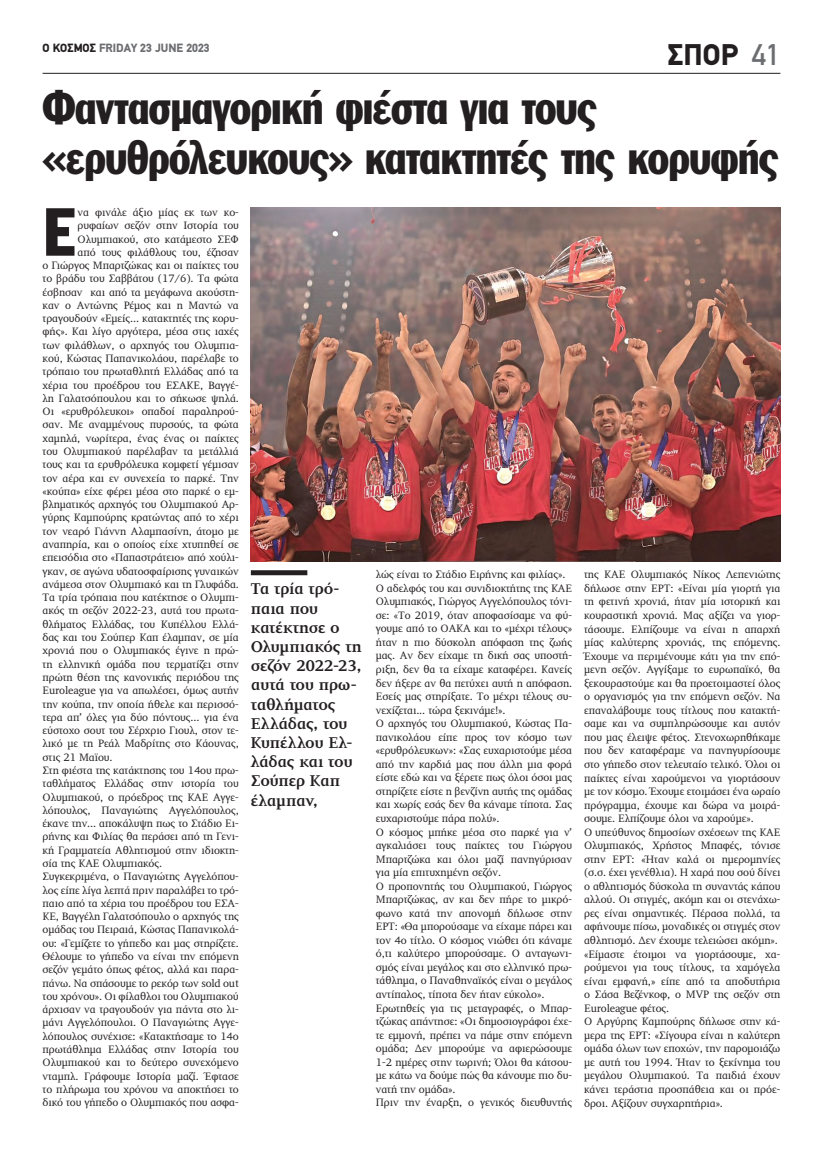
<style>
.page{position:relative;width:823px;height:1149px;background:#fff}
.page>*{position:absolute;margin:0;border:0;box-sizing:border-box;transform-origin:0 0}
.t1{font:66.6px "Franklin Gothic Greek Cond";color:#231f20}
.t2{font:47px/50px "Franklin Gothic Greek Cond";letter-spacing:-.02em;color:#231f20}
.t3{font:900 30px "PF Din Text";color:#231f20}
.t4{font:700 16px/19.2px "PF Diplomat";letter-spacing:-.02em;color:#231f20}
.t5{font:900 12px "PF Din Text";color:#6c6d70}
.t6{font:11px/13.5px "PF Diplomat";letter-spacing:-.01em;color:#231f20}
.s1{color:#231f20}
.s2{font-weight:500;color:#6c6d70}
</style>
<div class="page">
<hr style="left:43px;top:73px;width:737px;height:1px;background:#231f20">
<div style="left:251px;top:570px;width:56px;height:5px;background:#231f20"></div>
<img style="left:250px;top:208px;width:530px;height:353px">
<p class="t5" style="left:43px;top:40px;width:169px"><span class="s1">Ο ΚΟΣΜΟΣ</span> FRIDAY 23 JUNE 2023</p>
<h2 class="t2" style="left:43px;top:83px;width:737px">Φαντασμαγορική φιέστα για τους «ερυθρόλευκους» κατακτητές της κορυφής</h2>
<h1 class="t1" style="left:43px;top:194px;width:33px">Έ</h1>
<p class="t6" style="left:77px;top:206px;width:163px">να φινάλε άξιο μίας εκ των κο-</p>
<h3 class="t3" style="left:667px;top:37px;width:114px">ΣΠΟΡ <span class="s2">41</span></h3>
<p class="t6" style="left:77px;top:219px;width:163px">ρυφαίων σεζόν στην Ιστορία του</p>
<p class="t6" style="left:77px;top:232px;width:163px">Ολυμπιακού, στο κατάμεστο ΣΕΦ</p>
<p class="t6" style="left:77px;top:245px;width:163px">από τους φιλάθλους του, έζησαν</p>
<p class="t6" style="left:43px;top:259px;width:198px">ο Γιώργος Μπαρτζώκας και οι παίκτες του</p>
<p class="t6" style="left:43px;top:272px;width:198px">το βράδυ του Σαββάτου (17/6). Τα φώτα</p>
<p class="t6" style="left:43px;top:285px;width:198px">έσβησαν και από τα μεγάφωνα ακούστη-</p>
<p class="t6" style="left:43px;top:298px;width:198px">καν ο Αντώνης Ρέμος και η Μαντώ να</p>
<p class="t6" style="left:43px;top:312px;width:198px">τραγουδούν «Εμείς... κατακτητές της κορυ-</p>
<p class="t6" style="left:43px;top:325px;width:198px">φής». Και λίγο αργότερα, μέσα στις ιαχές</p>
<p class="t6" style="left:43px;top:338px;width:198px">των φιλάθλων, ο αρχηγός του Ολυμπια-</p>
<p class="t6" style="left:43px;top:352px;width:198px">κού, Κώστας Παπανικολάου, παρέλαβε το</p>
<p class="t6" style="left:43px;top:365px;width:198px">τρόπαιο του πρωταθλητή Ελλάδας από τα</p>
<p class="t6" style="left:43px;top:378px;width:198px">χέρια του προέδρου του ΕΣΑΚΕ, Βαγγέ-</p>
<p class="t6" style="left:43px;top:391px;width:198px">λη Γαλατσόπουλου και το σήκωσε ψηλά.</p>
<p class="t6" style="left:43px;top:405px;width:198px">Οι «ερυθρόλευκοι» οπαδοί παραληρού-</p>
<p class="t6" style="left:43px;top:418px;width:198px">σαν. Με αναμμένους πυρσούς, τα φώτα</p>
<p class="t6" style="left:43px;top:431px;width:198px">χαμηλά, νωρίτερα, ένας ένας οι παίκτες</p>
<p class="t6" style="left:43px;top:445px;width:198px">του Ολυμπιακού παρέλαβαν τα μετάλλιά</p>
<p class="t6" style="left:43px;top:458px;width:198px">τους και τα ερυθρόλευκα κομφετί γέμισαν</p>
<p class="t6" style="left:43px;top:471px;width:198px">τον αέρα και εν συνεχεία το παρκέ. Την</p>
<p class="t6" style="left:43px;top:484px;width:198px">«κούπα» είχε φέρει μέσα στο παρκέ ο εμ-</p>
<p class="t6" style="left:43px;top:498px;width:198px">βληματικός αρχηγός του Ολυμπιακού Αρ-</p>
<p class="t6" style="left:43px;top:511px;width:198px">γύρης Καμπούρης κρατώντας από το χέρι</p>
<p class="t6" style="left:43px;top:524px;width:198px">τον νεαρό Γιάννη Αλαμπασίνη, άτομο με</p>
<p class="t6" style="left:43px;top:537px;width:198px">αναπηρία, και ο οποίος είχε χτυπηθεί σε</p>
<p class="t6" style="left:43px;top:551px;width:198px">επεισόδια στο «Παπαστράτειο» από χούλι-</p>
<p class="t6" style="left:43px;top:564px;width:198px">γκαν, σε αγώνα υδατοσφαίρισης γυναικών</p>
<p class="t6" style="left:43px;top:577px;width:198px">ανάμεσα στον Ολυμπιακό και τη Γλυφάδα.</p>
<p class="t6" style="left:43px;top:591px;width:198px">Τα τρία τρόπαια που κατέκτησε ο Ολυμπι-</p>
<p class="t6" style="left:43px;top:604px;width:198px">ακός τη σεζόν 2022-23, αυτά του πρωτα-</p>
<p class="t6" style="left:43px;top:617px;width:198px">θλήματος Ελλάδας, του Κυπέλλου Ελλά-</p>
<p class="t6" style="left:43px;top:630px;width:198px">δας και του Σούπερ Καπ έλαμπαν, σε μία</p>
<p class="t6" style="left:43px;top:644px;width:198px">χρονιά που ο Ολυμπιακός έγινε η πρώ-</p>
<p class="t6" style="left:43px;top:657px;width:198px">τη ελληνική ομάδα που τερματίζει στην</p>
<p class="t6" style="left:43px;top:670px;width:198px">πρώτη θέση της κανονικής περιόδου της</p>
<p class="t6" style="left:43px;top:683px;width:198px">Euroleague για να απωλέσει, όμως αυτήν</p>
<p class="t6" style="left:43px;top:697px;width:198px">την κούπα, την οποία ήθελε και περισσό-</p>
<p class="t6" style="left:43px;top:710px;width:198px">τερα απ’ όλες για δύο πόντους... για ένα</p>
<p class="t6" style="left:43px;top:723px;width:198px">εύστοχο σουτ του Σέρχριο Γιουλ, στον τε-</p>
<p class="t6" style="left:43px;top:737px;width:198px">λικό με τη Ρεάλ Μαδρίτης στο Κάουνας,</p>
<p class="t6" style="left:43px;top:750px;width:71px">στις 21 Μαϊου.</p>
<p class="t6" style="left:43px;top:763px;width:198px">Στη φιέστα της κατάκτησης του 14ου πρω-</p>
<p class="t6" style="left:43px;top:776px;width:198px">ταθλήματος Ελλάδας στην ιστορία του</p>
<p class="t6" style="left:43px;top:790px;width:198px">Ολυμπιακού, ο πρόεδρος της ΚΑΕ Αγγε-</p>
<p class="t6" style="left:43px;top:803px;width:198px">λόπουλος, Παναγιώτης Αγγελόπουλος,</p>
<p class="t6" style="left:43px;top:816px;width:198px">έκανε την... αποκάλυψη πως το Στάδιο Ει-</p>
<p class="t6" style="left:43px;top:830px;width:198px">ρήνης και Φιλίας θα περάσει από τη Γενι-</p>
<p class="t6" style="left:43px;top:843px;width:198px">κή Γραμματεία Αθλητισμού στην ιδιοκτη-</p>
<p class="t6" style="left:43px;top:856px;width:121px">σία της ΚΑΕ Ολυμπιακός.</p>
<p class="t6" style="left:43px;top:869px;width:198px">Συγκεκριμένα, ο Παναγιώτης Αγγελόπου-</p>
<p class="t6" style="left:43px;top:883px;width:198px">λος είπε λίγα λεπτά πριν παραλάβει το τρό-</p>
<p class="t6" style="left:43px;top:896px;width:198px">παιο από τα χέρια του προέδρου του ΕΣΑ-</p>
<p class="t6" style="left:43px;top:909px;width:198px">ΚΕ, Βαγγέλη Γαλατσόπουλο ο αρχηγός της</p>
<p class="t6" style="left:43px;top:922px;width:198px">ομάδας του Πειραιά, Κώστας Παπανικολά-</p>
<p class="t6" style="left:43px;top:936px;width:198px">ου: «Γεμίζετε το γήπεδο και μας στηρίζετε.</p>
<p class="t6" style="left:43px;top:949px;width:198px">Θέλουμε το γήπεδο να είναι την επόμενη</p>
<p class="t6" style="left:43px;top:962px;width:198px">σεζόν γεμάτο όπως φέτος, αλλά και παρα-</p>
<p class="t6" style="left:43px;top:976px;width:198px">πάνω. Να σπάσουμε το ρεκόρ των sold out</p>
<p class="t6" style="left:43px;top:989px;width:198px">του χρόνου». Οι φίλαθλοι του Ολυμπιακού</p>
<p class="t6" style="left:43px;top:1002px;width:198px">άρχισαν να τραγουδούν για πάντα στο λι-</p>
<p class="t6" style="left:43px;top:1015px;width:198px">μάνι Αγγελόπουλοι. Ο Παναγιώτης Αγγε-</p>
<p class="t6" style="left:43px;top:1029px;width:198px">λόπουλος συνέχισε: «Κατακτήσαμε το 14ο</p>
<p class="t6" style="left:43px;top:1042px;width:198px">πρωτάθλημα Ελλάδας στην Ιστορία του</p>
<p class="t6" style="left:43px;top:1055px;width:198px">Ολυμπιακού και το δεύτερο συνεχόμενο</p>
<p class="t6" style="left:43px;top:1069px;width:198px">νταμπλ. Γράφουμε Ιστορία μαζί. Έφτασε</p>
<p class="t6" style="left:43px;top:1082px;width:198px">το πλήρωμα του χρόνου να αποκτήσει το</p>
<p class="t6" style="left:43px;top:1095px;width:198px">δικό του γήπεδο ο Ολυμπιακός που ασφα-</p>
<p class="t6" style="left:375px;top:568px;width:198px">λώς είναι το Στάδιο Ειρήνης και φιλίας».<br>Ο αδελφός του και συνιδιοκτήτης της ΚΑΕ Ολυμπιακός, Γιώργος Αγγελόπουλος τόνι&shy;σε: «Το 2019, όταν αποφασίσαμε να φύ&shy;γουμε από το ΟΑΚΑ και το «μέχρι τέλους» ήταν η πιο δύσκολη απόφαση της ζωής μας. Αν δεν είχαμε τη δική σας υποστή&shy;ριξη, δεν θα τα είχαμε καταφέρει. Κανείς δεν ήξερε αν θα πετύχει αυτή η απόφαση.<br>Εσείς μας στηρίξατε. Το μέχρι τέλους συ&shy;νεχίζεται... τώρα ξεκινάμε!».<br>Ο αρχηγός του Ολυμπιακού, Κώστας Πα&shy;πανικολάου είπε προς τον κόσμο των «ερυθρόλευκων»: «Σας ευχαριστούμε μέσα από την καρδιά μας που άλλη μια φορά είστε εδώ και να ξέρετε πως όλοι όσοι μας στηρίζετε είστε η βενζίνη αυτής της ομάδας και χωρίς εσάς δεν θα κάναμε τίποτα. Σας ευχαριστούμε πάρα πολύ».<br>Ο κόσμος μπήκε μέσα στο παρκέ για ν’ αγκαλιάσει τους παίκτες του Γιώργου Μπαρτζώκα και όλοι μαζί πανηγύρισαν για μία επιτυχημένη σεζόν.<br>Ο προπονητής του Ολυμπιακού, Γιώργος Μπαρτζώκας, αν και δεν πήρε το μικρό&shy;φωνο κατά την απονομή δήλωσε στην ΕΡΤ: «Θα μπορούσαμε να είχαμε πάρει και τον 4ο τίτλο. Ο κόσμος νιώθει ότι κάναμε ό,τι καλύτερο μπορούσαμε. Ο ανταγωνι&shy;σμός είναι μεγάλος και στο ελληνικό πρω&shy;τάθλημα, ο Παναθηναϊκός είναι ο μεγάλος αντίπαλος, τίποτα δεν ήταν εύκολο».<br>Ερωτηθείς για τις μεταγραφές, ο Μπαρ&shy;τζώκας απάντησε: «Οι δημοσιογράφοι έχε&shy;τε εμμονή, πρέπει να πάμε στην επόμενη ομάδα; Δεν μπορούμε να αφιερώσουμε 1-2 ημέρες στην τωρινή; Όλοι θα κάτσου&shy;με κάτω να δούμε πώς θα κάνουμε πιο δυ&shy;νατή την ομάδα».<br>Πριν την έναρξη, ο γενικός διευθυντής</p>
<p class="t6" style="left:583px;top:568px;width:198px">της ΚΑΕ Ολυμπιακός Νίκος Λεπενιώτης δήλωσε στην ΕΡΤ: «Είναι μία γιορτή για τη φετινή χρονιά, ήταν μία ιστορική και κουραστική χρονιά. Μας αξίζει να γιορ&shy;τάσουμε. Ελπίζουμε να είναι η απαρχή μίας καλύτερης χρονιάς, της επόμενης.<br>Έχουμε να περιμένουμε κάτι για την επό&shy;μενη σεζόν. Αγγίξαμε το ευρωπαϊκό, θα ξεκουραστούμε και θα προετοιμαστεί όλος ο οργανισμός για την επόμενη σεζόν. Να επαναλάβουμε τους τίτλους που κατακτή&shy;σαμε και να συμπληρώσουμε και αυτόν που μας έλειψε φέτος. Στενοχωρηθήκαμε που δεν καταφέραμε να πανηγυρίσουμε στο γήπεδο στον τελευταίο τελικό. Όλοι οι παίκτες είναι χαρούμενοι να γιορτάσουν με τον κόσμο. Έχουμε ετοιμάσει ένα ωραίο πρόγραμμα, έχουμε και δώρα να μοιρά&shy;σουμε. Ελπίζουμε όλοι να χαρούμε».<br>Ο υπεύθυνος δημοσίων σχέσεων της ΚΑΕ Ολυμπιακός, Χρήστος Μπαφές, τόνισε στην ΕΡΤ: «Ήταν καλά οι ημερομηνίες (σ.σ. έχει γενέθλια). Η χαρά που σού δίνει ο αθλητισμός δύσκολα τη συναντάς κάπου αλλού. Οι στιγμές, ακόμη και οι στενάχω&shy;ρες είναι σημαντικές. Πέρασα πολλά, τα αφήνουμε πίσω, μοναδικές οι στιγμές στον αθλητισμό. Δεν έχουμε τελειώσει ακόμη». «Είμαστε έτοιμοι να γιορτάσουμε, χα&shy;ρούμενοι για τους τίτλους, τα χαμόγελα είναι εμφανή,» είπε από τα αποδυτήρια ο Σάσα Βεζένκοφ, ο MVP της σεζόν στη Euroleague φέτος.<br>Ο Αργύρης Καμπούρης δήλωσε στην κά&shy;μερα της ΕΡΤ: «Σίγουρα είναι η καλύτερη ομάδα όλων των εποχών, την παρομοιάζω με αυτή του 1994. Ήταν το ξεκίνημα του μεγάλου Ολυμπιακού. Τα παιδιά έχουν κάνει τεράστια προσπάθεια και οι πρόε&shy;δροι. Αξίζουν συγχαρητήρια».</p>
<h3 class="t4" style="left:251px;top:579px;width:112px">Τα τρία τρό&shy;παια που κατέκτησε ο<br>Ολυμπιακός τη σεζόν 2022-23, αυτά του πρω&shy;ταθλήματος<br>Ελλάδας, του<br>Κυπέλλου Ελ&shy;λάδας και του<br>Σούπερ Καπ έλαμπαν,</h3>
</div>
